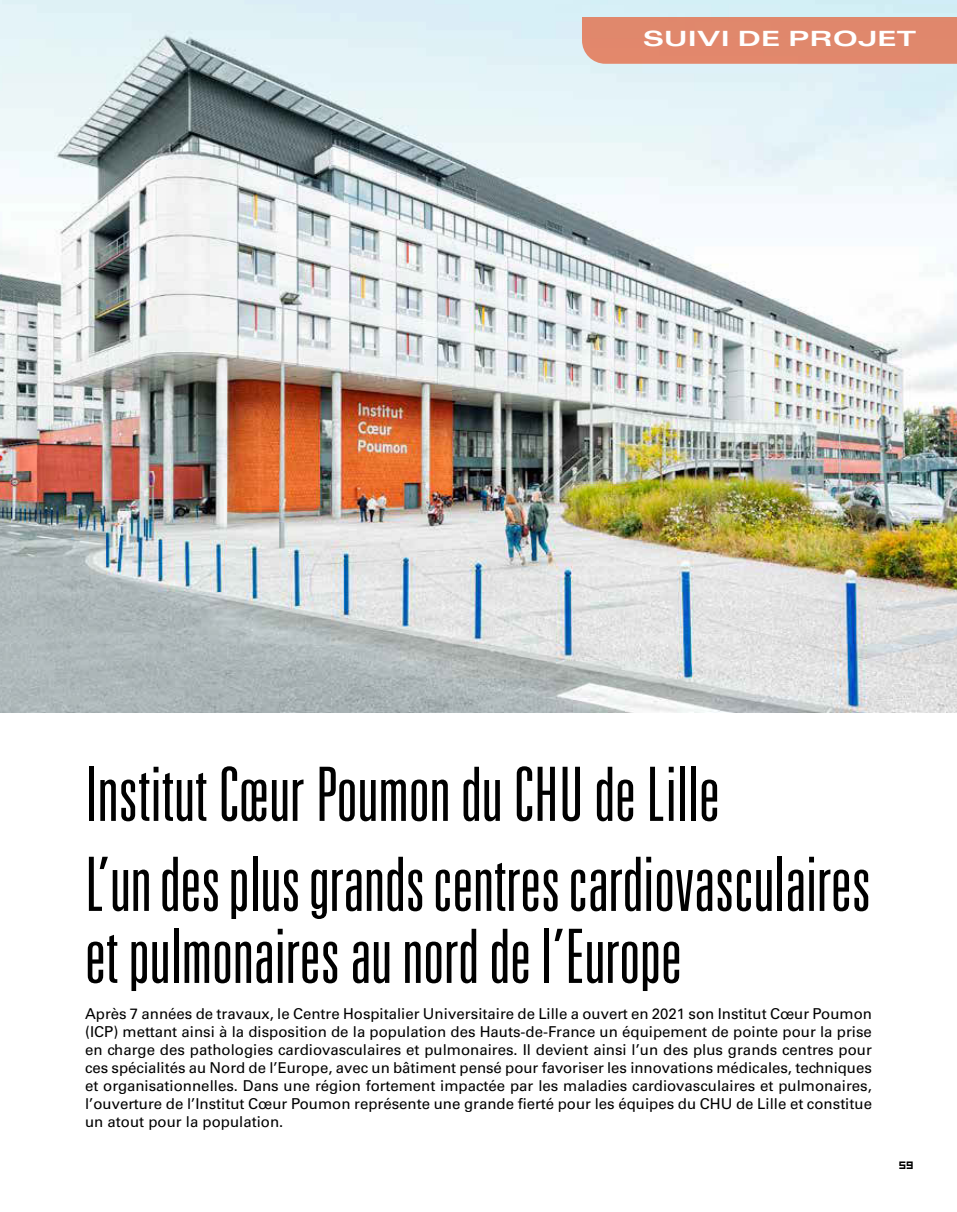
<style>
.page{position:relative;width:957px;height:1212px;background:#fff}
.page>*{position:absolute;margin:0;border:0;box-sizing:border-box;transform-origin:0 0}
.t1{font:300 ultra-condensed 75px/90px "Univers LT Std";color:#000}
.t2{font:700 expanded 21px "Univers LT Std";color:#fff;scale:1.25 1}
.t3{font:15px/18px "Univers LT Std";color:#000;text-align:justify}
.t4{font:12px "Hooge 0555";color:#000}
</style>
<div class="page">
<img style="left:0;top:0;width:957px;height:713px">
<div style="left:582px;top:17px;width:375px;height:47px;background:#e0886c"></div>
<h2 class="t2" style="left:643px;top:27px;width:220px">SUIVI DE PROJET</h2>
<h1 class="t1" style="left:85px;top:749px;width:787px">Institut Cœur Poumon du CHU de Lille<br>L’un des plus grands centres cardiovasculaires</h1>
<h1 class="t1" style="left:85px;top:911px;width:598px">et pulmonaires au nord de l’Europe</h1>
<p class="t3" style="left:85px;top:1005px;width:788px">Après 7 années de travaux, le Centre Hospitalier Universitaire de Lille a ouvert en 2021 son Institut Cœur Poumon (ICP) mettant ainsi à la disposition de la population des Hauts-de-France un équipement de pointe pour la prise en charge des pathologies cardiovasculaires et pulmonaires. Il devient ainsi l’un des plus grands centres pour ces spécialités au Nord de l’Europe, avec un bâtiment pensé pour favoriser les innovations médicales, techniques et organisationnelles. Dans une région fortement impactée par les maladies cardiovasculaires et pulmonaires, l’ouverture de l’Institut Cœur Poumon représente une grande fierté pour les équipes du CHU de Lille et constitue un atout pour la population.</p>
<p class="t4" style="left:899px;top:1157px;width:16px">59</p>
</div>
